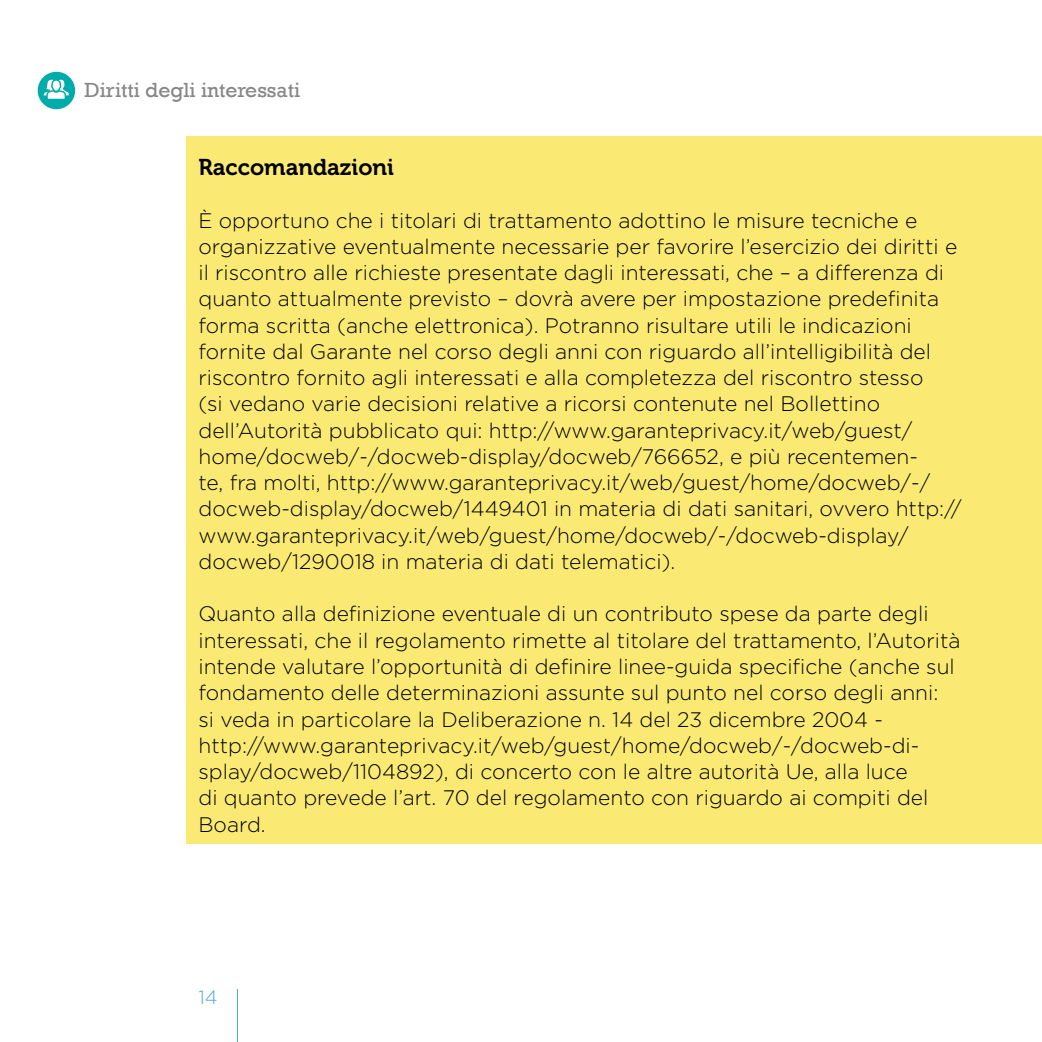
<style>
.page{position:relative;width:1042px;height:1042px;background:#fff}
.page>*{position:absolute;margin:0;border:0;box-sizing:border-box;transform-origin:0 0}
.t1{font:22.75px "Museo 700";color:#000}
.t2{font:300 21px/26.2px "Gotham";color:#000}
.t3{font:21px "Rockwell";color:#878787}
.t4{font:300 19.25px "Gotham";color:#50a9ce}
</style>
<div class="page">
<div style="left:38px;top:72px;width:37px;height:37px;background:#00aca9;border-radius:50%"></div>
<svg style="left:44px;top:79px;width:25px;height:20px"></svg>
<hr style="left:237px;top:989px;width:1px;height:53px;background:#50a9ce">
<div style="left:186px;top:136px;width:856px;height:708px;background:#faea74"></div>
<p class="t3" style="left:84px;top:77px;width:217px">Diritti degli interessati</p>
<p class="t1" style="left:198px;top:155px;width:197px">Raccomandazioni</p>
<p class="t2" style="left:198px;top:206px;width:764px">È opportuno che i titolari di trattamento adottino le misure tecniche e organizzative eventualmente necessarie per favorire l’esercizio dei diritti e il riscontro alle richieste presentate dagli interessati, che – a differenza di quanto attualmente previsto – dovrà avere per impostazione predefinita forma scritta (anche elettronica). Potranno risultare utili le indicazioni fornite dal Garante nel corso degli anni con riguardo all’intelligibilità del riscontro fornito agli interessati e alla completezza del riscontro stesso<br>(si vedano varie decisioni relative a ricorsi contenute nel Bollettino dell’Autorità pubblicato qui: http://www.garanteprivacy.it/web/guest/ home/docweb/-/docweb-display/docweb/766652, e più recentemen-<br>te, fra molti, http://www.garanteprivacy.it/web/guest/home/docweb/-/ docweb-display/docweb/1449401 in materia di dati sanitari, ovvero http:// www.garanteprivacy.it/web/guest/home/docweb/-/docweb-display/ docweb/1290018 in materia di dati telematici).</p>
<p class="t2" style="left:198px;top:600px;width:763px">Quanto alla definizione eventuale di un contributo spese da parte degli interessati, che il regolamento rimette al titolare del trattamento, l’Autorità intende valutare l’opportunità di definire linee-guida specifiche (anche sul fondamento delle determinazioni assunte sul punto nel corso degli anni:<br>si veda in particolare la Deliberazione n. 14 del 23 dicembre 2004 - http://www.garanteprivacy.it/web/guest/home/docweb/-/docweb-di&shy;splay/docweb/1104892), di concerto con le altre autorità Ue, alla luce<br>di quanto prevede l’art. 70 del regolamento con riguardo ai compiti del Board.</p>
<p class="t4" style="left:198px;top:985px;width:21px">14</p>
</div>
